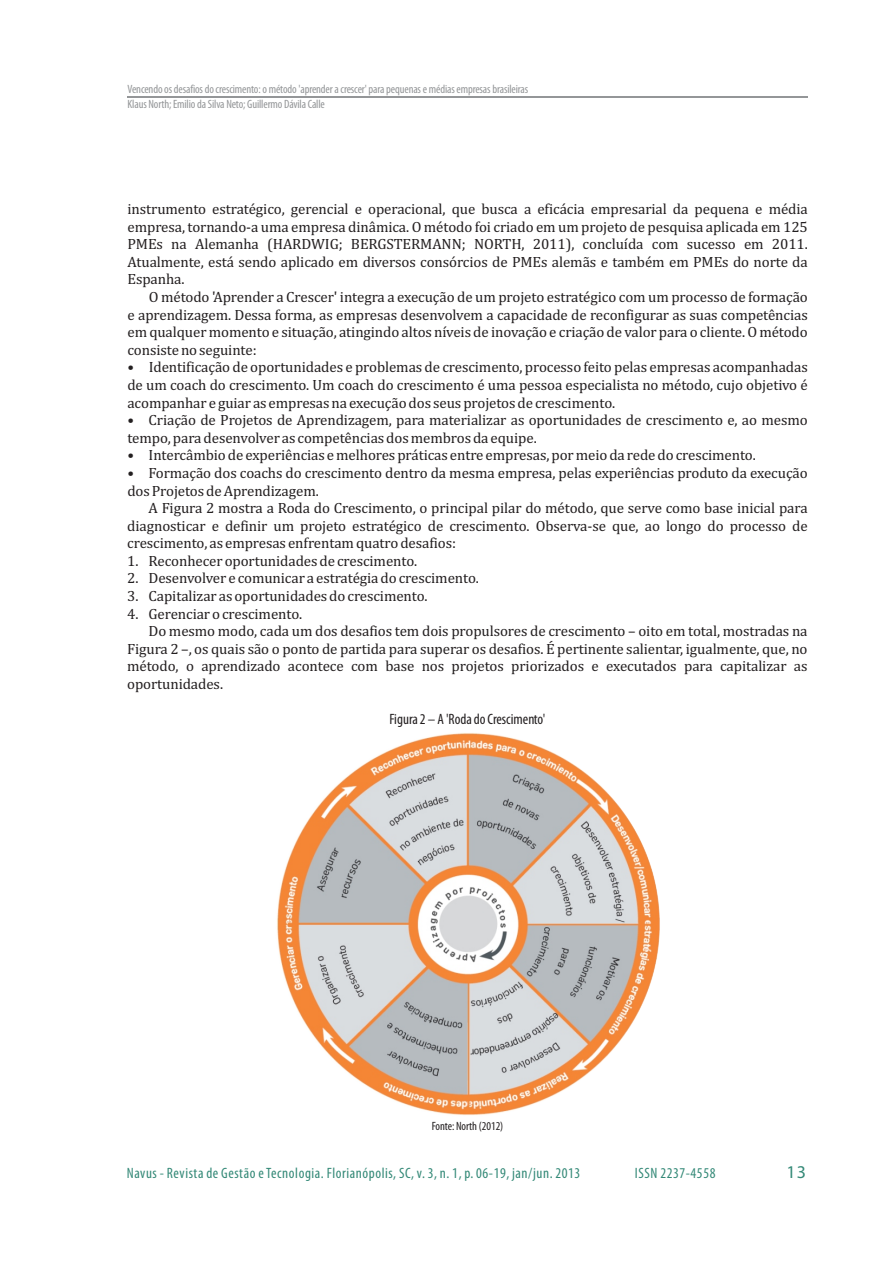
<style>
.page{position:relative;width:893px;height:1263px;background:#fff}
.page>*{position:absolute;margin:0;border:0;box-sizing:border-box;transform-origin:0 0}
.t1{font:18px "Myriad Pro";color:#348977}
.t2{font:15px/17.5px "Cambria";letter-spacing:-.005em;color:#231f20;text-align:justify}
.t3{font:condensed 15px "Myriad Pro";letter-spacing:.04em;color:#348977}
.t4{font:condensed 15px "Myriad Pro";color:#231f20}
.t5{font:condensed 12px/15px "Myriad Pro";letter-spacing:-.01em;color:#949698}
.t6{font:condensed 12px "Myriad Pro";color:#231f20}
</style>
<div class="page">
<hr style="left:128px;top:97px;width:680px;height:1px;background:#949698">
<img style="left:275px;top:732px;width:385px;height:384px;border-radius:50%">
<p class="t5" style="left:128px;top:83px;width:402px">Vencendo os desafios do crescimento: o método 'aprender a crescer' para pequenas e médias empresas brasileiras<br>Klaus North; Emilio da Silva Neto; Guillermo Dávila Calle</p>
<p class="t2" style="left:127px;top:201px;width:682px">instrumento estratégico, gerencial e operacional, que busca a eficácia empresarial da pequena e média empresa, tornando-a uma empresa dinâmica. O método foi criado em um projeto de pesquisa aplicada em 125<br>PMEs na Alemanha (HARDWIG; BERGSTERMANN; NORTH, 2011), concluída com sucesso em 2011.<br>Atualmente, está sendo aplicado em diversos consórcios de PMEs alemãs e também em PMEs do norte da Espanha.</p>
<p class="t2" style="left:127px;top:289px;width:682px;text-indent:21px">O método 'Aprender a Crescer' integra a execução de um projeto estratégico com um processo de formação e aprendizagem. Dessa forma, as empresas desenvolvem a capacidade de reconfigurar as suas competências em qualquer momento e situação, atingindo altos níveis de inovação e criação de valor para o cliente. O método consiste no seguinte:</p>
<p class="t2" style="left:127px;top:359px;width:682px">• Identificação de oportunidades e problemas de crescimento, processo feito pelas empresas acompanhadas de um coach do crescimento. Um coach do crescimento é uma pessoa especialista no método, cujo objetivo é acompanhar e guiar as empresas na execução dos seus projetos de crescimento.</p>
<p class="t2" style="left:127px;top:412px;width:682px">• Criação de Projetos de Aprendizagem, para materializar as oportunidades de crescimento e, ao mesmo tempo, para desenvolver as competências dos membros da equipe.</p>
<p class="t2" style="left:127px;top:447px;width:630px">• Intercâmbio de experiências e melhores práticas entre empresas, por meio da rede do crescimento.</p>
<p class="t2" style="left:127px;top:465px;width:682px">• Formação dos coachs do crescimento dentro da mesma empresa, pelas experiências produto da execução dos Projetos de Aprendizagem.</p>
<p class="t2" style="left:127px;top:500px;width:682px;text-indent:21px">A Figura 2 mostra a Roda do Crescimento, o principal pilar do método, que serve como base inicial para diagnosticar e definir um projeto estratégico de crescimento. Observa-se que, ao longo do processo de crescimento, as empresas enfrentam quatro desafios:</p>
<p class="t2" style="left:127px;top:553px;width:291px">1. Reconhecer oportunidades de crescimento.</p>
<p class="t2" style="left:127px;top:570px;width:353px">2. Desenvolver e comunicar a estratégia do crescimento.</p>
<p class="t2" style="left:127px;top:588px;width:302px">3. Capitalizar as oportunidades do crescimento.</p>
<p class="t2" style="left:127px;top:606px;width:177px">4. Gerenciar o crescimento.</p>
<p class="t2" style="left:148px;top:623px;width:661px">Do mesmo modo, cada um dos desafios tem dois propulsores de crescimento – oito em total, mostradas na</p>
<p class="t2" style="left:127px;top:641px;width:682px">Figura 2 –, os quais são o ponto de partida para superar os desafios. É pertinente salientar, igualmente, que, no</p>
<p class="t2" style="left:127px;top:658px;width:682px">método, o aprendizado acontece com base nos projetos priorizados e executados para capitalizar as</p>
<p class="t2" style="left:127px;top:676px;width:97px">oportunidades.</p>
<p class="t4" style="left:389px;top:713px;width:157px">Figura 2 – A 'Roda do Crescimento'</p>
<p class="t6" style="left:432px;top:1121px;width:73px">Fonte: North (2012)</p>
<p class="t3" style="left:127px;top:1166px;width:455px">Navus - Revista de Gestão e Tecnologia. Florianópolis, SC, v. 3, n. 1, p. 06-19, jan/jun. 2013</p>
<p class="t3" style="left:635px;top:1166px;width:82px">ISSN 2237-4558</p>
<p class="t1" style="left:787px;top:1164px;width:21px">13</p>
</div>
